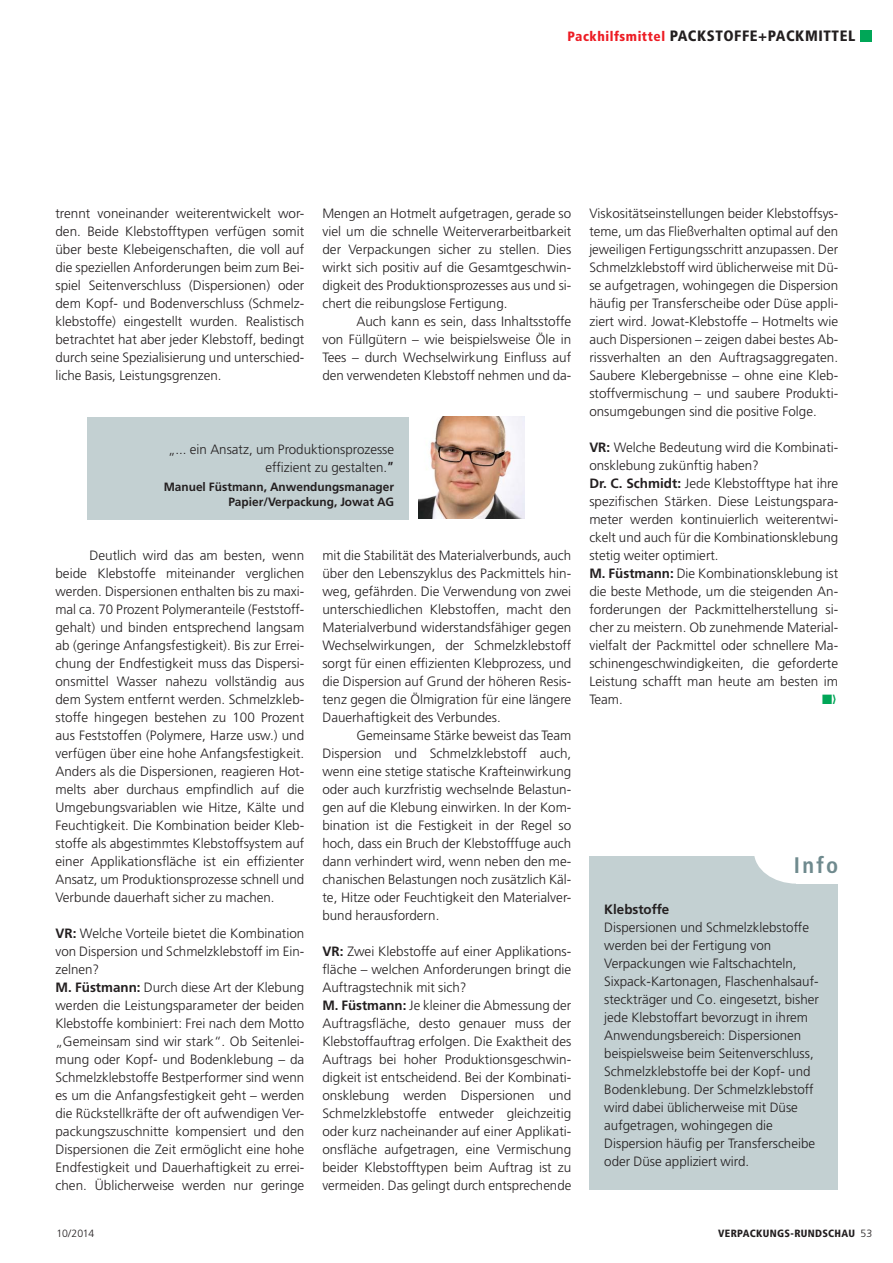
<style>
.page{position:relative;width:893px;height:1263px;background:#fff}
.page>*{position:absolute;margin:0;border:0;box-sizing:border-box;transform-origin:0 0}
.t1{font:700 condensed 22.5px "Frutiger LT Std";color:#6f8a8e}
.t2{font:900 condensed 15px "Frutiger LT Std";letter-spacing:.04em;color:#231f20}
.t3{font:300 13.5px/18px "Frutiger LT Std";color:#231f20;text-align:justify}
.t4{font:700 13.5px "Frutiger LT Std";color:#231f20}
.t5{font:700 12px/15px "Frutiger LT Std";color:#231f20;text-align:right}
.t6{font:900 condensed 10.5px "Frutiger LT Std";letter-spacing:.03em;color:#231f20}
.t7{font:300 10.5px "Frutiger LT Std";letter-spacing:-.025em;color:#231f20}
.s1{font-size:13.5px;color:#ed1c24}
.s2{font-weight:700;font-stretch:condensed}
.s3{font-weight:700}
.s4{font-weight:300;font-stretch:normal}
</style>
<div class="page">
<div style="left:860px;top:30px;width:12px;height:12px;background:#00a657"></div>
<div style="left:589px;top:856px;width:249px;height:334px;background:#c3d0d2"></div>
<div style="left:754px;top:820px;width:85px;height:64px;background:#fff;border-radius:50%"></div>
<div style="left:796px;top:820px;width:96px;height:64px;background:#fff"></div>
<div style="left:87px;top:417px;width:321px;height:102px;background:#c3d0d2"></div>
<img style="left:418px;top:416px;width:106px;height:103px">
<p class="t2" style="left:567px;top:29px;width:289px"><span class="s1">Packhilfsmittel</span> PACKSTOFFE+PACKMITTEL</p>
<p class="t3" style="left:55px;top:205px;width:250px">trennt voneinander weiterentwickelt wor&shy;den. Beide Klebstofftypen verfügen somit über beste Klebeigenschaften, die voll auf die speziellen Anforderungen beim zum Bei&shy;spiel Seitenverschluss (Dispersionen) oder dem Kopf- und Bodenverschluss (Schmelz&shy;klebstoffe) eingestellt wurden. Realistisch betrachtet hat aber jeder Klebstoff, bedingt durch seine Spezialisierung und unterschied&shy;liche Basis, Leistungsgrenzen.</p>
<p class="t3" style="left:322px;top:205px;width:250px">Mengen an Hotmelt aufgetragen, gerade so viel um die schnelle Weiterverarbeitbarkeit der Verpackungen sicher zu stellen. Dies wirkt sich positiv auf die Gesamtgeschwin&shy;digkeit des Produktionsprozesses aus und si&shy;chert die reibungslose Fertigung.</p>
<p class="t3" style="left:322px;top:313px;width:250px;text-indent:34px">Auch kann es sein, dass Inhaltsstoffe von Füllgütern – wie beispielsweise Öle in Tees – durch Wechselwirkung Einfluss auf den verwendeten Klebstoff nehmen und da-</p>
<p class="t3" style="left:168px;top:441px;width:228px;text-align:right">„... ein Ansatz, um Produktionsprozesse effizient zu gestalten.<span class="s2">”</span></p>
<p class="t5" style="left:164px;top:480px;width:232px">Manuel Füstmann, Anwendungsmanager<br>Papier/Verpackung, Jowat AG</p>
<p class="t3" style="left:55px;top:547px;width:250px;text-indent:34px">Deutlich wird das am besten, wenn beide Klebstoffe miteinander verglichen werden. Dispersionen enthalten bis zu maxi&shy;mal ca. 70 Prozent Polymeranteile (Feststoff&shy;gehalt) und binden entsprechend langsam ab (geringe Anfangsfestigkeit). Bis zur Errei&shy;chung der Endfestigkeit muss das Dispersi&shy;onsmittel Wasser nahezu vollständig aus dem System entfernt werden. Schmelzkleb&shy;stoffe hingegen bestehen zu 100 Prozent aus Feststoffen (Polymere, Harze usw.) und verfügen über eine hohe Anfangsfestigkeit.<br>Anders als die Dispersionen, reagieren Hot&shy;melts aber durchaus empfindlich auf die Umgebungsvariablen wie Hitze, Kälte und Feuchtigkeit. Die Kombination beider Kleb&shy;stoffe als abgestimmtes Klebstoffsystem auf einer Applikationsfläche ist ein effizienter Ansatz, um Produktionsprozesse schnell und Verbunde dauerhaft sicher zu machen.</p>
<p class="t3" style="left:55px;top:925px;width:250px;text-align:left"><span class="s3">VR:</span> Welche Vorteile bietet die Kombination von Dispersion und Schmelzklebstoff im Ein&shy;zelnen?<br><span class="s3">M. Füstmann:</span> Durch diese Art der Klebung werden die Leistungsparameter der beiden Klebstoffe kombiniert: Frei nach dem Motto „Gemeinsam sind wir stark“. Ob Seitenlei&shy;mung oder Kopf- und Bodenklebung – da Schmelzklebstoffe Bestperformer sind wenn es um die Anfangsfestigkeit geht – werden die Rückstellkräfte der oft aufwendigen Ver&shy;packungszuschnitte kompensiert und den Dispersionen die Zeit ermöglicht eine hohe Endfestigkeit und Dauerhaftigkeit zu errei&shy;chen. Üblicherweise werden nur geringe</p>
<p class="t3" style="left:322px;top:547px;width:250px">mit die Stabilität des Materialverbunds, auch über den Lebenszyklus des Packmittels hin&shy;weg, gefährden. Die Verwendung von zwei unterschiedlichen Klebstoffen, macht den Materialverbund widerstandsfähiger gegen Wechselwirkungen, der Schmelzklebstoff sorgt für einen effizienten Klebprozess, und die Dispersion auf Grund der höheren Resis&shy;tenz gegen die Ölmigration für eine längere Dauerhaftigkeit des Verbundes.</p>
<p class="t3" style="left:322px;top:727px;width:250px;text-indent:34px">Gemeinsame Stärke beweist das Team Dispersion und Schmelzklebstoff auch, wenn eine stetige statische Krafteinwirkung oder auch kurzfristig wechselnde Belastun&shy;gen auf die Klebung einwirken. In der Kom&shy;bination ist die Festigkeit in der Regel so hoch, dass ein Bruch der Klebstofffuge auch dann verhindert wird, wenn neben den me&shy;chanischen Belastungen noch zusätzlich Käl&shy;te, Hitze oder Feuchtigkeit den Materialver&shy;bund herausfordern.</p>
<p class="t3" style="left:322px;top:943px;width:250px;text-align:left"><span class="s3">VR:</span> Zwei Klebstoffe auf einer Applikations&shy;fläche – welchen Anforderungen bringt die Auftragstechnik mit sich?<br><span class="s3">M. Füstmann:</span> Je kleiner die Abmessung der Auftragsfläche, desto genauer muss der Klebstoffauftrag erfolgen. Die Exaktheit des Auftrags bei hoher Produktionsgeschwin&shy;digkeit ist entscheidend. Bei der Kombinati&shy;onsklebung werden Dispersionen und Schmelzklebstoffe entweder gleichzeitig oder kurz nacheinander auf einer Applikati&shy;onsfläche aufgetragen, eine Vermischung beider Klebstofftypen beim Auftrag ist zu vermeiden. Das gelingt durch entsprechende</p>
<p class="t3" style="left:589px;top:205px;width:250px">Viskositätseinstellungen beider Klebstoffsys&shy;teme, um das Fließverhalten optimal auf den jeweiligen Fertigungsschritt anzupassen. Der Schmelzklebstoff wird üblicherweise mit Dü&shy;se aufgetragen, wohingegen die Dispersion häufig per Transferscheibe oder Düse appli&shy;ziert wird. Jowat-Klebstoffe – Hotmelts wie auch Dispersionen – zeigen dabei bestes Ab&shy;rissverhalten an den Auftragsaggregaten.<br>Saubere Klebergebnisse – ohne eine Kleb&shy;stoffvermischung – und saubere Produkti&shy;onsumgebungen sind die positive Folge.</p>
<p class="t3" style="left:589px;top:439px;width:250px;text-align:left"><span class="s3">VR:</span> Welche Bedeutung wird die Kombinati&shy;onsklebung zukünftig haben?<br><span class="s3">Dr. C. Schmidt:</span> Jede Klebstofftype hat ihre spezifischen Stärken. Diese Leistungspara&shy;meter werden kontinuierlich weiterentwi&shy;ckelt und auch für die Kombinationsklebung stetig weiter optimiert.<br><span class="s3">M. Füstmann:</span> Die Kombinationsklebung ist die beste Methode, um die steigenden An&shy;forderungen der Packmittelherstellung si&shy;cher zu meistern. Ob zunehmende Material&shy;vielfalt der Packmittel oder schnellere Ma&shy;schinengeschwindigkeiten, die geforderte Leistung schafft man heute am besten im Team.</p>
<h1 class="t1" style="left:794px;top:854px;width:46px">Info</h1>
<p class="t4" style="left:604px;top:903px;width:67px">Klebstoffe</p>
<p class="t3" style="left:604px;top:919px;width:216px;text-align:left">Dispersionen und Schmelzklebstoffe werden bei der Fertigung von Verpackungen wie Faltschachteln, Sixpack-Kartonagen, Flaschenhalsauf&shy;steckträger und Co. eingesetzt, bisher jede Klebstoffart bevorzugt in ihrem Anwendungsbereich: Dispersionen beispielsweise beim Seitenverschluss, Schmelzklebstoffe bei der Kopf- und Bodenklebung. Der Schmelzklebstoff wird dabei üblicherweise mit Düse aufgetragen, wohingegen die Dispersion häufig per Transferscheibe oder Düse appliziert wird.</p>
<p class="t7" style="left:56px;top:1229px;width:39px">10/2014</p>
<p class="t6" style="left:718px;top:1229px;width:156px">VERPACKUNGS-RUNDSCHAU <span class="s4">53</span></p>
</div>
